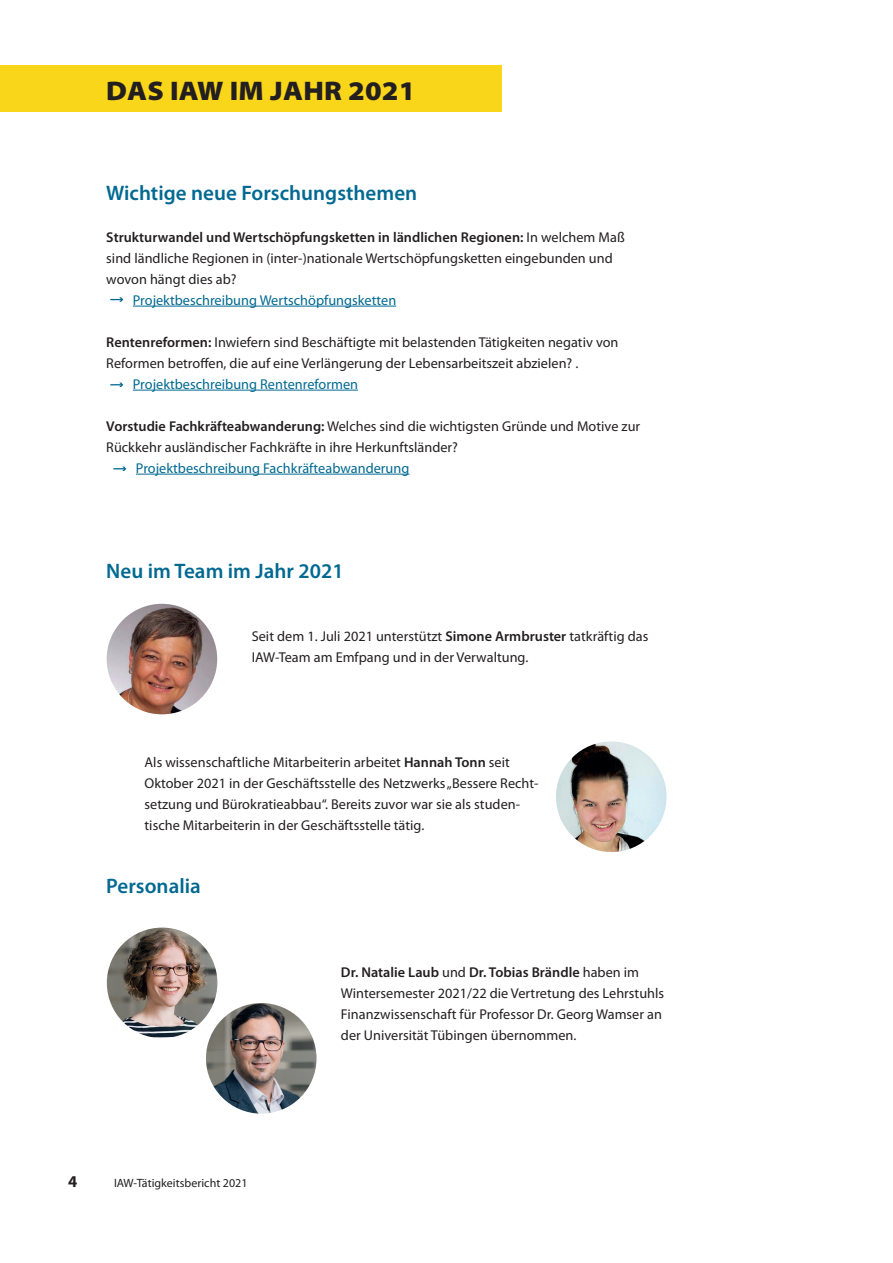
<style>
.page{position:relative;width:893px;height:1263px;background:#fff}
.page>*{position:absolute;margin:0;border:0;box-sizing:border-box;transform-origin:0 0}
.t1{font:900 semi-expanded 27px "Myriad Pro";letter-spacing:.01em;color:#231f20}
.t2{font:600 21px "Myriad Pro";color:#006991}
.t3{font:700 16.5px "Myriad Pro";color:#231f20}
.t4{font:14.25px/21px "Myriad Pro";color:#231f20}
.t5{font:14.25px "Myriad Pro";color:#006991}
.t6{font:12px "Myriad Pro";color:#231f20}
.s1{font-weight:600}
</style>
<div class="page">
<div style="left:0;top:65px;width:502px;height:46px;background:#fad61a"></div>
<hr style="left:133px;top:306px;width:263px;height:1px;background:#006991">
<hr style="left:133px;top:390px;width:225px;height:1px;background:#006991">
<hr style="left:136px;top:474px;width:273px;height:1px;background:#006991">
<svg style="left:110px;top:383px;width:13px;height:4px"></svg>
<svg style="left:113px;top:467px;width:13px;height:4px"></svg>
<img style="left:107px;top:604px;width:110px;height:110px;border-radius:55px">
<img style="left:556px;top:741px;width:110px;height:111px;border-radius:55px">
<img style="left:206px;top:1003px;width:111px;height:110px;border-radius:55px">
<svg style="left:110px;top:297px;width:13px;height:5px"></svg>
<img style="left:107px;top:927px;width:110px;height:111px;border-radius:55px">
<h1 class="t1" style="left:106px;top:75px;width:311px">DAS IAW IM JAHR 2021</h1>
<h2 class="t2" style="left:106px;top:179px;width:312px">Wichtige neue Forschungsthemen</h2>
<p class="t4" style="left:106px;top:226px;width:520px"><span class="s1">Strukturwandel und Wertschöpfungsketten in ländlichen Regionen:</span> In welchem Maß sind ländliche Regionen in (inter-)nationale Wertschöpfungsketten eingebunden und wovon hängt dies ab?</p>
<p class="t5" style="left:133px;top:291px;width:265px">Projektbeschreibung Wertschöpfungsketten</p>
<p class="t4" style="left:106px;top:331px;width:514px"><span class="s1">Rentenreformen:</span> Inwiefern sind Beschäftigte mit belastenden Tätigkeiten negativ von<br>Reformen betroffen, die auf eine Verlängerung der Lebensarbeitszeit abzielen? .</p>
<p class="t5" style="left:133px;top:375px;width:227px">Projektbeschreibung Rentenreformen</p>
<p class="t4" style="left:106px;top:415px;width:535px"><span class="s1">Vorstudie Fachkräfteabwanderung:</span> Welches sind die wichtigsten Gründe und Motive zur<br>Rückkehr ausländischer Fachkräfte in ihre Herkunftsländer?</p>
<p class="t5" style="left:136px;top:459px;width:275px">Projektbeschreibung Fachkräfteabwanderung</p>
<h2 class="t2" style="left:106px;top:557px;width:239px">Neu im Team im Jahr 2021</h2>
<p class="t4" style="left:252px;top:625px;width:398px">Seit dem 1. Juli 2021 unterstützt <span class="s1">Simone Armbruster</span> tatkräftig das<br>IAW-Team am Emfpang und in der Verwaltung.</p>
<p class="t4" style="left:145px;top:751px;width:395px">Als wissenschaftliche Mitarbeiterin arbeitet <span class="s1">Hannah Tonn</span> seit Oktober 2021 in der Geschäftsstelle des Netzwerks „Bessere Recht&shy;setzung und Bürokratieabbau“. Bereits zuvor war sie als studen&shy;tische Mitarbeiterin in der Geschäftsstelle tätig.</p>
<h2 class="t2" style="left:106px;top:872px;width:96px">Personalia</h2>
<p class="t3" style="left:68px;top:1170px;width:11px">4</p>
<p class="t6" style="left:114px;top:1175px;width:135px">IAW-Tätigkeitsbericht 2021</p>
<p class="t4" style="left:341px;top:961px;width:325px"><span class="s1">Dr. Natalie Laub</span> und <span class="s1">Dr. Tobias Brändle</span> haben im Wintersemester 2021/22 die Vertretung des Lehrstuhls Finanzwissenschaft für Professor Dr. Georg Wamser an der Universität Tübingen übernommen.</p>
</div>
